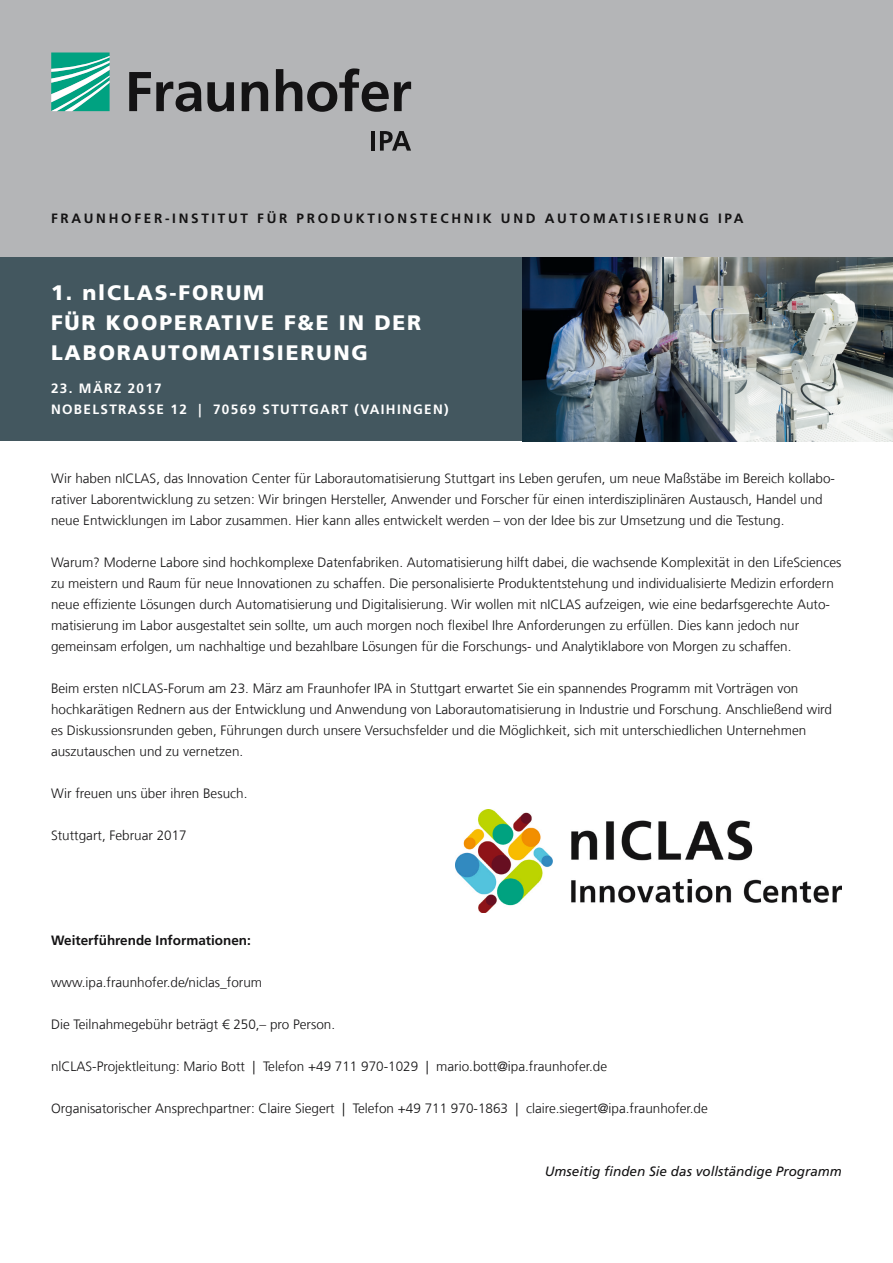
<style>
.page{position:relative;width:893px;height:1263px;background:#fff}
.page>*{position:absolute;margin:0;border:0;box-sizing:border-box;transform-origin:0 0}
.t1{font:900 21px/30px "Frutiger LT Com";letter-spacing:.09em;color:#fff}
.t2{font:300 13.5px/21px "Frutiger LT Com";color:#141314}
.t3{font:700 13.5px "Frutiger LT Com";letter-spacing:.2em;color:#141314}
.t4{font:700 13.5px/21px "Frutiger LT Com";letter-spacing:.1em;color:#fff}
.t5{font:italic 13.5px "Frutiger LT Com";color:#141314}
.t6{font:700 13.5px "Frutiger LT Com";color:#141314}
</style>
<div class="page">
<div style="left:0;top:257px;width:893px;height:184px;background:#43575f"></div>
<img style="left:522px;top:257px;width:371px;height:184px">
<div style="left:0;top:0;width:893px;height:256px;background:#b4b5b7"></div>
<svg style="left:51px;top:53px;width:59px;height:58px;background:#4cbba5"></svg>
<svg style="left:129px;top:68px;width:282px;height:44px"></svg>
<hr style="left:371px;top:131px;width:4px;height:20px;background:#141314">
<svg style="left:380px;top:131px;width:31px;height:20px"></svg>
<img style="left:455px;top:809px;width:387px;height:104px">
<p class="t3" style="left:51px;top:211px;width:694px">FRAUNHOFER-INSTITUT FÜR PRODUKTIONSTECHNIK UND AUTOMATISIERUNG IPA</p>
<h1 class="t1" style="left:51px;top:277px;width:372px">1. nlCLAS-FORUM<br>FÜR KOOPERATIVE F&amp;E IN DER<br>LABORAUTOMATISIERUNG</h1>
<p class="t4" style="left:51px;top:378px;width:399px">23. MÄRZ 2017<br>NOBELSTRASSE 12 | 70569 STUTTGART (VAIHINGEN)</p>
<p class="t2" style="left:51px;top:468px;width:785px">Wir haben nICLAS, das Innovation Center für Laborautomatisierung Stuttgart ins Leben gerufen, um neue Maßstäbe im Bereich kollabo&shy;rativer Laborentwicklung zu setzen: Wir bringen Hersteller, Anwender und Forscher für einen interdisziplinären Austausch, Handel und neue Entwicklungen im Labor zusammen. Hier kann alles entwickelt werden – von der Idee bis zur Umsetzung und die Testung.</p>
<p class="t2" style="left:51px;top:552px;width:792px">Warum? Moderne Labore sind hochkomplexe Datenfabriken. Automatisierung hilft dabei, die wachsende Komplexität in den LifeSciences zu meistern und Raum für neue Innovationen zu schaffen. Die personalisierte Produktentstehung und individualisierte Medizin erfordern neue effiziente Lösungen durch Automatisierung und Digitalisierung. Wir wollen mit nICLAS aufzeigen, wie eine bedarfsgerechte Auto&shy;matisierung im Labor ausgestaltet sein sollte, um auch morgen noch flexibel Ihre Anforderungen zu erfüllen. Dies kann jedoch nur gemeinsam erfolgen, um nachhaltige und bezahlbare Lösungen für die Forschungs- und Analytiklabore von Morgen zu schaffen.</p>
<p class="t2" style="left:51px;top:678px;width:782px">Beim ersten nICLAS-Forum am 23. März am Fraunhofer IPA in Stuttgart erwartet Sie ein spannendes Programm mit Vorträgen von hochkarätigen Rednern aus der Entwicklung und Anwendung von Laborautomatisierung in Industrie und Forschung. Anschließend wird es Diskussionsrunden geben, Führungen durch unsere Versuchsfelder und die Möglichkeit, sich mit unterschiedlichen Unternehmen auszutauschen und zu vernetzen.</p>
<p class="t2" style="left:51px;top:783px;width:198px">Wir freuen uns über ihren Besuch.</p>
<p class="t2" style="left:51px;top:825px;width:137px">Stuttgart, Februar 2017</p>
<p class="t6" style="left:51px;top:932px;width:201px">Weiterführende Informationen:</p>
<p class="t2" style="left:51px;top:972px;width:213px">www.ipa.fraunhofer.de/niclas_forum</p>
<p class="t2" style="left:51px;top:1014px;width:286px">Die Teilnahmegebühr beträgt € 250,– pro Person.</p>
<p class="t2" style="left:51px;top:1056px;width:558px">nlCLAS-Projektleitung: Mario Bott | Telefon +49 711 970-1029 | mario.bott@ipa.fraunhofer.de</p>
<p class="t2" style="left:51px;top:1098px;width:658px">Organisatorischer Ansprechpartner: Claire Siegert | Telefon +49 711 970-1863 | claire.siegert@ipa.fraunhofer.de</p>
<p class="t5" style="left:545px;top:1163px;width:299px">Umseitig finden Sie das vollständige Programm</p>
</div>
